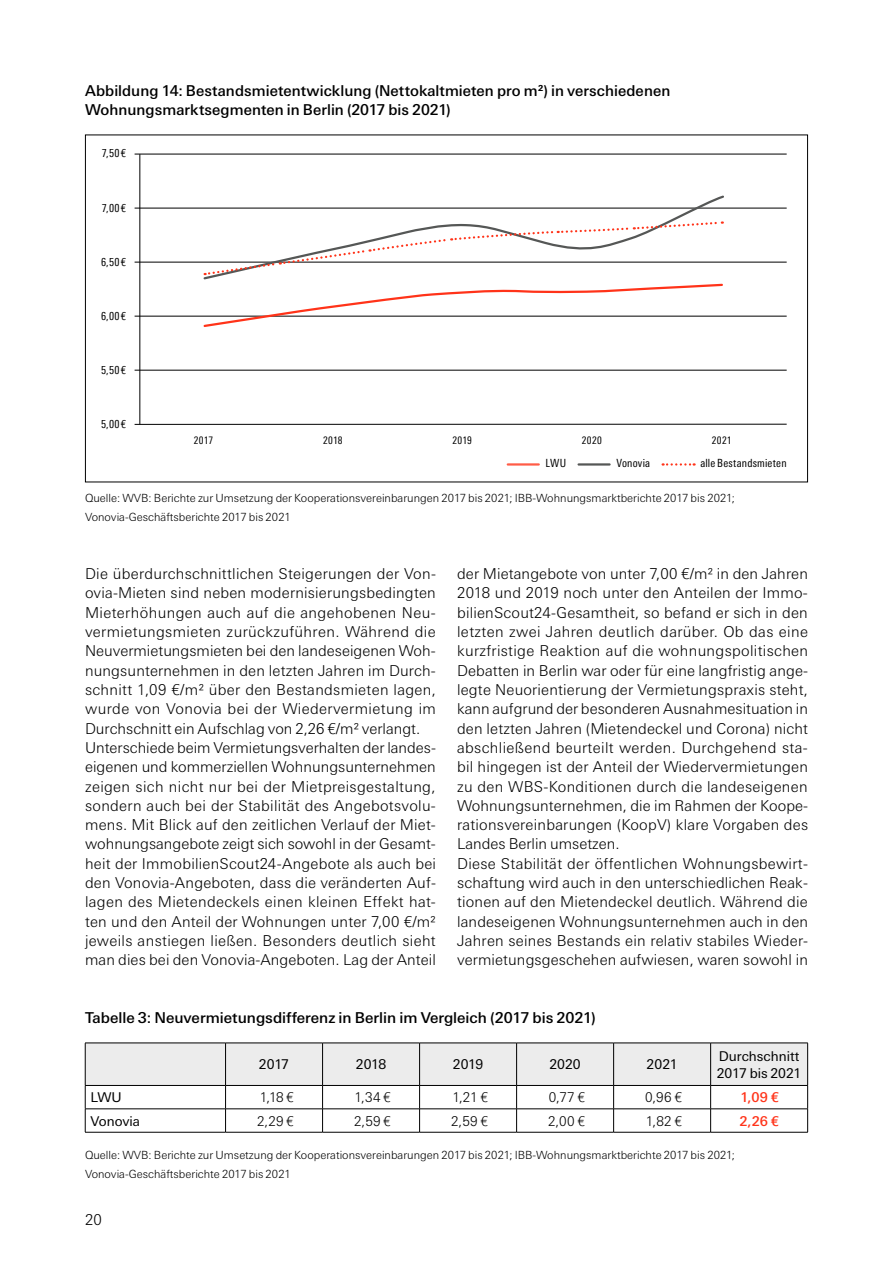
<style>
.page{position:relative;width:893px;height:1263px;background:#fff}
.page>*{position:absolute;margin:0;border:0;box-sizing:border-box;transform-origin:0 0}
.t1{font:300 15px/19.4px "Linotype Univers Basic";letter-spacing:.015em;color:#000}
.t2{font:500 15px/19.4px "Linotype Univers Basic";color:#000}
.t3{font:13.5px/17.2px "Linotype Univers Basic";color:#000}
.t4{font:300 13.5px "Linotype Univers Basic";letter-spacing:.01em;color:#000}
.t5{font:500 13.5px "Linotype Univers Basic";color:#ff3319}
.t6{font:300 11.25px/19.4px "Linotype Univers Basic";color:#000}
.t7{font:condensed 11.25px "Linotype Univers";letter-spacing:.02em;color:#000}
.t8{font:condensed 10.5px "Linotype Univers";letter-spacing:.03em;color:#000}
.s1{font-family:"Linotype Univers 420 Cn";font-stretch:normal}
.s2{font-family:"Linotype Univers 330"}
.s3{font-family:"Linotype Univers 530"}
</style>
<div class="page">
<hr style="left:140px;top:154px;width:1px;height:270px;background:#000">
<hr style="left:135px;top:154px;width:652px;height:1px;background:#000">
<hr style="left:135px;top:208px;width:652px;height:1px;background:#000">
<hr style="left:135px;top:262px;width:652px;height:1px;background:#000">
<hr style="left:135px;top:316px;width:652px;height:1px;background:#000">
<hr style="left:135px;top:370px;width:652px;height:1px;background:#000">
<hr style="left:135px;top:424px;width:652px;height:1px;background:#000">
<hr style="left:508px;top:463px;width:31px;height:3px;background:#ff5c47">
<hr style="left:579px;top:463px;width:31px;height:3px;background:#555756">
<svg style="left:663px;top:463px;width:32px;height:3px"></svg>
<svg style="left:202px;top:195px;width:524px;height:85px"></svg>
<svg style="left:205px;top:220px;width:518px;height:56px"></svg>
<svg style="left:202px;top:283px;width:522px;height:44px"></svg>
<svg style="left:85px;top:1043px;width:723px;height:89px"></svg>
<hr style="left:85px;top:1132px;width:141px;height:1px;background:#000">
<hr style="left:226px;top:1132px;width:97px;height:1px;background:#000">
<hr style="left:323px;top:1132px;width:97px;height:1px;background:#000">
<hr style="left:420px;top:1132px;width:97px;height:1px;background:#000">
<hr style="left:517px;top:1132px;width:97px;height:1px;background:#000">
<hr style="left:614px;top:1132px;width:97px;height:1px;background:#000">
<hr style="left:711px;top:1132px;width:97px;height:1px;background:#000">
<hr style="left:516px;top:1043px;width:1px;height:42px;background:#000">
<hr style="left:517px;top:1043px;width:97px;height:1px;background:#000">
<hr style="left:613px;top:1043px;width:1px;height:42px;background:#000">
<hr style="left:614px;top:1043px;width:97px;height:1px;background:#000">
<hr style="left:710px;top:1043px;width:1px;height:42px;background:#000">
<p class="t2" style="left:85px;top:81px;width:587px">Abbildung 14: Bestandsmietentwicklung (Nettokaltmieten pro m<sup>2</sup>) in verschiedenen<br>Wohnungsmarktsegmenten in Berlin (2017 bis 2021)</p>
<p class="t7" style="left:102px;top:147px;width:26px">7,50<span class="s1">€</span></p>
<p class="t7" style="left:102px;top:201px;width:26px">7,00<span class="s1">€</span></p>
<p class="t7" style="left:101px;top:255px;width:27px">6,50<span class="s1">€</span></p>
<p class="t7" style="left:101px;top:309px;width:27px">6,00<span class="s1">€</span></p>
<p class="t7" style="left:101px;top:363px;width:27px">5,50<span class="s1">€</span></p>
<p class="t7" style="left:101px;top:418px;width:27px">5,00<span class="s1">€</span></p>
<p class="t8" style="left:194px;top:434px;width:21px">2017</p>
<p class="t8" style="left:323px;top:434px;width:21px">2018</p>
<p class="t8" style="left:453px;top:434px;width:21px">2019</p>
<p class="t8" style="left:582px;top:434px;width:21px">2020</p>
<p class="t8" style="left:712px;top:434px;width:21px">2021</p>
<p class="t7" style="left:545px;top:457px;width:22px">LWU</p>
<p class="t7" style="left:616px;top:457px;width:35px">Vonovia</p>
<p class="t7" style="left:700px;top:457px;width:88px">alle Bestandsmieten</p>
<p class="t6" style="left:85px;top:488px;width:651px">Quelle: WVB: Berichte zur Umsetzung der Kooperationsvereinbarungen 2017 bis 2021; IBB-Wohnungsmarktberichte 2017 bis 2021;<br>Vonovia-Geschäftsberichte 2017 bis 2021</p>
<p class="t1" style="left:85px;top:564px;width:353px">Die überdurchschnittlichen Steigerungen der Von&shy;ovia-Mieten sind neben modernisierungsbedingten Mieterhöhungen auch auf die angehobenen Neu&shy;vermietungsmieten zurückzuführen. Während die Neuvermietungsmieten bei den landeseigenen Woh&shy;nungsunternehmen in den letzten Jahren im Durch&shy;schnitt 1,09 <span class="s2">€</span>/m² über den Bestandsmieten lagen, wurde von Vonovia bei der Wiedervermietung im Durchschnitt ein Aufschlag von 2,26 <span class="s2">€</span>/m² verlangt.<br>Unterschiede beim Vermietungsverhalten der landes&shy;eigenen und kommerziellen Wohnungsunternehmen zeigen sich nicht nur bei der Mietpreisgestaltung, sondern auch bei der Stabilität des Angebotsvolu&shy;mens. Mit Blick auf den zeitlichen Verlauf der Miet&shy;wohnungsangebote zeigt sich sowohl in der Gesamt&shy;heit der ImmobilienScout24-Angebote als auch bei den Vonovia-Angeboten, dass die veränderten Auf&shy;lagen des Mietendeckels einen kleinen Effekt hat&shy;ten und den Anteil der Wohnungen unter 7,00 <span class="s2">€</span>/m² jeweils anstiegen ließen. Besonders deutlich sieht man dies bei den Vonovia-Angeboten. Lag der Anteil</p>
<p class="t1" style="left:457px;top:564px;width:353px">der Mietangebote von unter 7,00 <span class="s2">€</span>/m² in den Jahren 2018 und 2019 noch unter den Anteilen der Immo&shy;bilienScout24-Gesamtheit, so befand er sich in den letzten zwei Jahren deutlich darüber. Ob das eine kurzfristige Reaktion auf die wohnungspolitischen Debatten in Berlin war oder für eine langfristig ange&shy;legte Neuorientierung der Vermietungspraxis steht, kann aufgrund der besonderen Ausnahmesituation in den letzten Jahren (Mietendeckel und Corona) nicht abschließend beurteilt werden. Durchgehend sta&shy;bil hingegen ist der Anteil der Wiedervermietungen zu den WBS-Konditionen durch die landeseigenen Wohnungsunternehmen, die im Rahmen der Koope&shy;rationsvereinbarungen (KoopV) klare Vorgaben des Landes Berlin umsetzen.<br>Diese Stabilität der öffentlichen Wohnungsbewirt&shy;schaftung wird auch in den unterschiedlichen Reak&shy;tionen auf den Mietendeckel deutlich. Während die landeseigenen Wohnungsunternehmen auch in den Jahren seines Bestands ein relativ stabiles Wieder&shy;vermietungsgeschehen aufwiesen, waren sowohl in</p>
<p class="t2" style="left:85px;top:1008px;width:512px">Tabelle 3: Neuvermietungsdifferenz in Berlin im Vergleich (2017 bis 2021)</p>
<p class="t3" style="left:259px;top:1056px;width:32px">2017</p>
<p class="t3" style="left:356px;top:1056px;width:32px">2018</p>
<p class="t3" style="left:453px;top:1056px;width:32px">2019</p>
<p class="t3" style="left:549px;top:1056px;width:33px">2020</p>
<p class="t3" style="left:647px;top:1056px;width:32px">2021</p>
<p class="t3" style="left:717px;top:1047px;width:86px">Durchschnitt<br>2017 bis 2021</p>
<p class="t3" style="left:91px;top:1089px;width:33px">LWU</p>
<p class="t4" style="left:260px;top:1090px;width:36px">1,18 <span class="s2">€</span></p>
<p class="t4" style="left:355px;top:1090px;width:38px">1,34 <span class="s2">€</span></p>
<p class="t4" style="left:452px;top:1090px;width:37px">1,21 <span class="s2">€</span></p>
<p class="t4" style="left:549px;top:1090px;width:38px">0,77 <span class="s2">€</span></p>
<p class="t4" style="left:645px;top:1090px;width:38px">0,96 <span class="s2">€</span></p>
<p class="t5" style="left:740px;top:1090px;width:40px">1,09 <span class="s3">€</span></p>
<p class="t3" style="left:91px;top:1112px;width:51px">Vonovia</p>
<p class="t4" style="left:257px;top:1113px;width:38px">2,29 <span class="s2">€</span></p>
<p class="t4" style="left:354px;top:1113px;width:38px">2,59 <span class="s2">€</span></p>
<p class="t4" style="left:451px;top:1113px;width:38px">2,59 <span class="s2">€</span></p>
<p class="t4" style="left:548px;top:1113px;width:38px">2,00 <span class="s2">€</span></p>
<p class="t4" style="left:646px;top:1113px;width:38px">1,82 <span class="s2">€</span></p>
<p class="t5" style="left:739px;top:1113px;width:41px">2,26 <span class="s3">€</span></p>
<p class="t6" style="left:85px;top:1145px;width:651px">Quelle: WVB: Berichte zur Umsetzung der Kooperationsvereinbarungen 2017 bis 2021; IBB-Wohnungsmarktberichte 2017 bis 2021;<br>Vonovia-Geschäftsberichte 2017 bis 2021</p>
<p class="t1" style="left:85px;top:1210px;width:18px">20</p>
</div>
